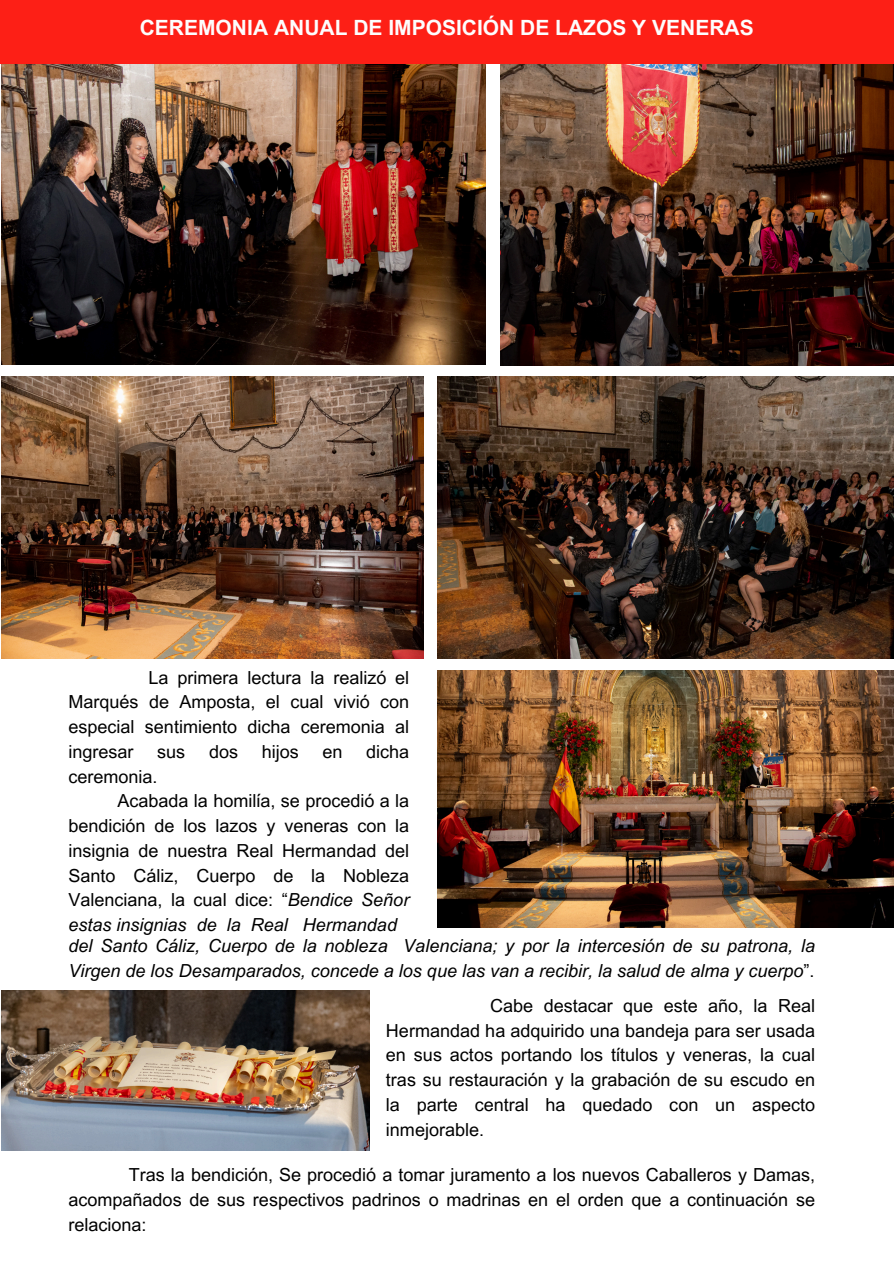
<style>
.page{position:relative;width:894px;height:1264px;background:#fff}
.page>*{position:absolute;margin:0;border:0;box-sizing:border-box;transform-origin:0 0}
.t1{font:700 21px "Arial MT Pro";color:#fdfdfd}
.t2{font:18px/24.8px "Arial MT Pro";color:#000;text-align:justify}
.t3{font:italic 18px/24.8px "Arial MT Pro";color:#000}
.s1{font-style:italic}
.s2{font-style:normal}
</style>
<div class="page">
<img style="left:437px;top:670px;width:455px;height:257px">
<img style="left:500px;top:64px;width:393px;height:301px">
<img style="left:1px;top:64px;width:484px;height:300px">
<img style="left:1px;top:990px;width:368px;height:160px">
<img style="left:1px;top:376px;width:422px;height:282px">
<img style="left:437px;top:377px;width:455px;height:281px">
<div style="left:0;top:0;width:893px;height:64px;background:#fd1f16"></div>
<p class="t1" style="left:140px;top:20px;width:615px">CEREMONIA ANUAL DE IMPOSICIÓN DE LAZOS Y VENERAS</p>
<p class="t2" style="left:68px;top:667px;width:342px;text-indent:80px">La primera lectura la realizó el Marqués de Amposta, el cual vivió con especial sentimiento dicha ceremonia al ingresar</p>
<p class="t2" style="left:157px;top:741px;width:30px">sus</p>
<p class="t2" style="left:209px;top:741px;width:31px">dos</p>
<p class="t2" style="left:262px;top:741px;width:39px">hijos</p>
<p class="t2" style="left:322px;top:741px;width:22px">en</p>
<p class="t2" style="left:366px;top:741px;width:45px">dicha</p>
<p class="t2" style="left:68px;top:766px;width:91px">ceremonia.</p>
<p class="t2" style="left:68px;top:790px;width:342px;text-indent:49px">Acabada la homilía, se procedió a la bendición de los lazos y veneras con la insignia de nuestra Real Hermandad del Santo Cáliz, Cuerpo de la Nobleza Valenciana, la cual dice: “<span class="s1">Bendice Señor estas insignias de la Real Hermandad</span></p>
<p class="t3" style="left:68px;top:935px;width:747px">del Santo Cáliz, Cuerpo de la nobleza Valenciana; y por la intercesión de su patrona, la<br>Virgen de los Desamparados, concede a los que las van a recibir, la salud de alma y cuerpo<span class="s2">”.</span></p>
<p class="t2" style="left:386px;top:995px;width:430px;text-indent:104px">Cabe destacar que este año, la Real Hermandad ha adquirido una bandeja para ser usada en sus actos portando los títulos y veneras, la cual tras su restauración y la grabación de su escudo en la parte central ha quedado con un aspecto inmejorable.</p>
<p class="t2" style="left:68px;top:1164px;width:747px;text-indent:60px">Tras la bendición, Se procedió a tomar juramento a los nuevos Caballeros y Damas, acompañados de sus respectivos padrinos o madrinas en el orden que a continuación se relaciona:</p>
</div>
